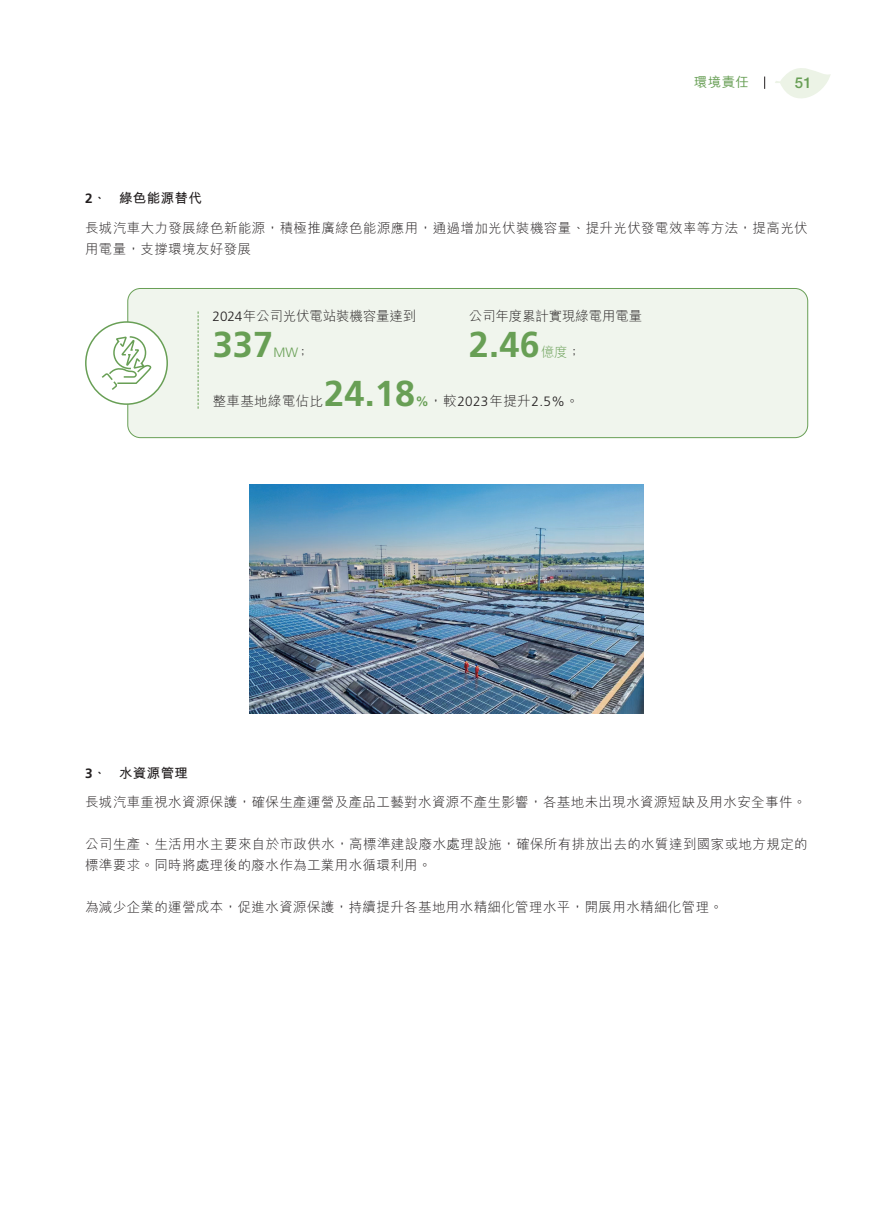
<style>
.page{position:relative;width:893px;height:1212px;background:#fff}
.page>*{position:absolute;margin:0;border:0;box-sizing:border-box;transform-origin:0 0}
.t1{font:700 36px "Frutiger LT Std";letter-spacing:.01em;color:#689f55}
.t2{font:500 15px "Helvetica Neue LT Pro";color:#689f55}
.t3{font:300 13.5px/29.5px "M Hei HK";letter-spacing:.03em;color:#231f20}
.t4{font:300 13.5px "M Hei HK";letter-spacing:-.01em;color:#231f20}
.t5{font:300 13.5px "Frutiger LT Std";color:#231f20}
.t6{font:500 13.5px "M Hei HK";color:#689f55}
.t7{font:300 13.5px "Frutiger LT Std";color:#689f55}
.t8{font:300 13.5px "M Hei HK";color:#689f55}
.s1{font-family:"Frutiger LT Std";font-weight:700}
.s2{font-weight:700}
.s3{font-family:"Frutiger LT Std"}
.s4{color:#231f20}
.s5{font-family:"M Hei HK";color:#231f20}
.s6{font-weight:700;color:#689f55}
.s7{font-family:"M Hei HK"}
</style>
<div class="page">
<svg style="left:764px;top:77px;width:1px;height:12px"></svg>
<svg style="left:775px;top:68px;width:56px;height:31px"></svg>
<div style="left:128px;top:288px;width:680px;height:150px;background:#f0f5ed;border-radius:13px"></div>
<div style="left:127px;top:288px;width:681px;height:150px;border:1px solid #689f55;border-radius:13px"></div>
<div style="left:86px;top:322px;width:81px;height:82px;background:#fff;border-radius:50%"></div>
<div style="left:85px;top:321px;width:83px;height:84px;border:2px solid #689f55;border-radius:50%"></div>
<svg style="left:101px;top:329px;width:51px;height:61px"></svg>
<svg style="left:198px;top:311px;width:1px;height:98px"></svg>
<img style="left:249px;top:485px;width:395px;height:228px">
<p class="t6" style="left:694px;top:72px;width:57px">環境責任</p>
<p class="t2" style="left:795px;top:74px;width:19px">51</p>
<p class="t3" style="left:85px;top:183px;width:724px"><span class="s1">2</span><span class="s2">、 綠色能源替代<br></span>長城汽車大力發展綠色新能源，積極推廣綠色能源應用，通過增加光伏裝機容量、提升光伏發電效率等方法，提高光伏</p>
<p class="t3" style="left:85px;top:234px;width:168px">用電量，支撐環境友好發展</p>
<p class="t4" style="left:213px;top:309px;width:205px"><span class="s3">2024</span>年公司光伏電站裝機容量達到</p>
<h1 class="t1" style="left:213px;top:323px;width:62px">337</h1>
<p class="t4" style="left:469px;top:309px;width:175px">公司年度累計實現綠電用電量</p>
<h1 class="t1" style="left:469px;top:323px;width:72px">2.46</h1>
<p class="t8" style="left:541px;top:345px;width:42px">億度<span class="s4">；</span></p>
<p class="t7" style="left:274px;top:345px;width:38px">MW<span class="s5">；</span></p>
<p class="t3" style="left:213px;top:386px;width:112px">整車基地綠電佔比</p>
<h1 class="t1" style="left:324px;top:373px;width:93px">24.18</h1>
<p class="t5" style="left:416px;top:394px;width:165px"><span class="s6">%</span><span class="s7">，較</span>2023<span class="s7">年提升</span>2.5%<span class="s7">。</span></p>
<p class="t3" style="left:85px;top:757px;width:723px"><span class="s1">3</span><span class="s2">、 水資源管理<br></span>長城汽車重視水資源保護，確保生產運營及產品工藝對水資源不產生影響，各基地未出現水資源短缺及用水安全事件。</p>
<p class="t3" style="left:85px;top:833px;width:724px;line-height:21px">公司生產、生活用水主要來自於市政供水，高標準建設廢水處理設施，確保所有排放出去的水質達到國家或地方規定的標準要求。同時將處理後的廢水作為工業用水循環利用。</p>
<p class="t3" style="left:85px;top:892px;width:640px">為減少企業的運營成本，促進水資源保護，持續提升各基地用水精細化管理水平，開展用水精細化管理。</p>
</div>
